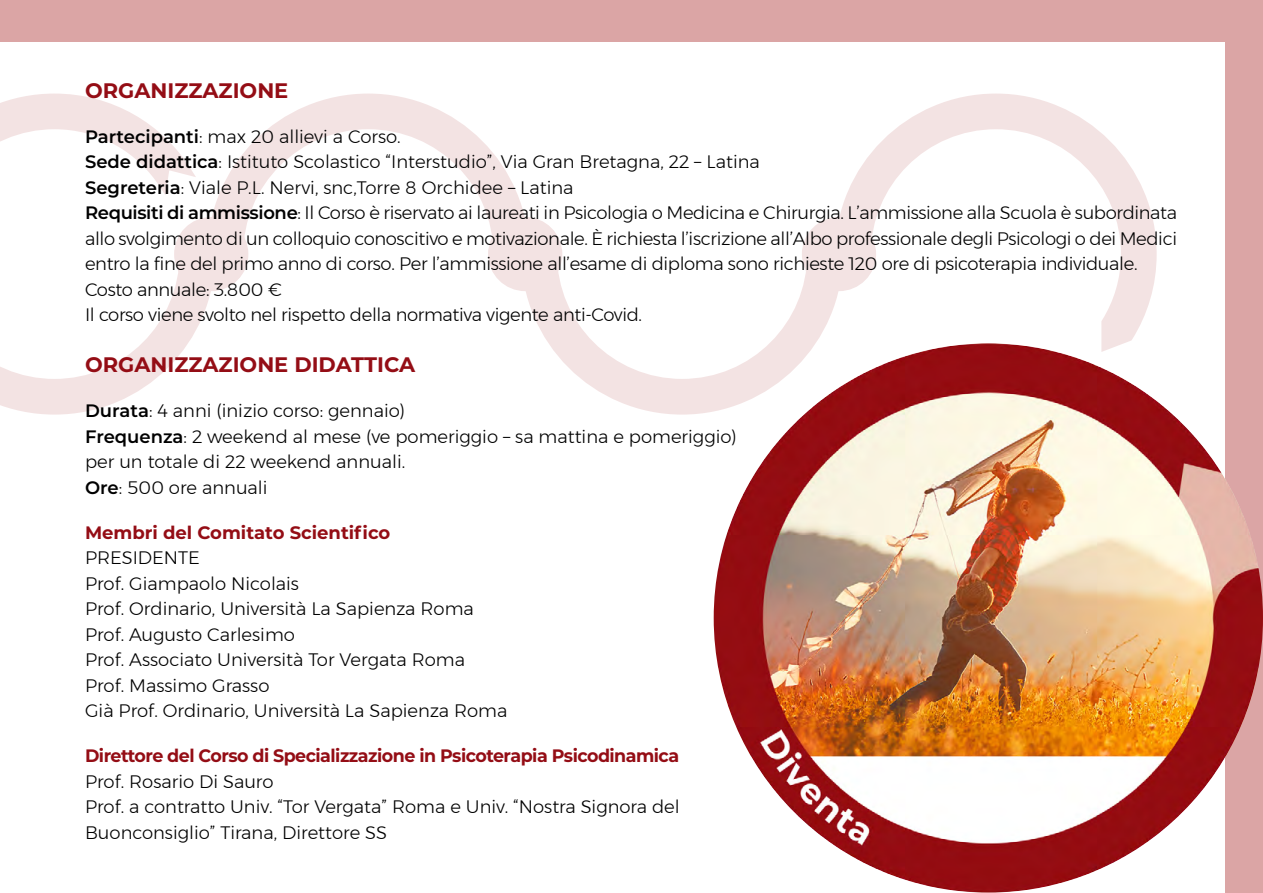
<style>
.page{position:relative;width:1263px;height:893px;background:#dba5a5}
.page>*{position:absolute;margin:0;border:0;box-sizing:border-box;transform-origin:0 0}
.t1{font:700 21px "Montserrat";color:#940d15}
.t2{font:300 18px/25.5px "Montserrat";letter-spacing:-.005em;color:#000}
.t3{font:700 18px "Montserrat";letter-spacing:-.03em;color:#940d15}
.t4{font:700 18px "Montserrat";color:#940d15}
.s1{font-weight:600}
</style>
<div class="page">
<div style="left:0;top:43px;width:1225px;height:850px;background:#fff"></div>
<svg style="left:0;top:93px;width:211px;height:322px"></svg>
<svg style="left:204px;top:93px;width:320px;height:123px"></svg>
<svg style="left:526px;top:292px;width:321px;height:124px"></svg>
<svg style="left:831px;top:93px;width:326px;height:264px"></svg>
<svg style="left:173px;top:216px;width:76px;height:76px"></svg>
<svg style="left:487px;top:216px;width:76px;height:76px"></svg>
<svg style="left:801px;top:216px;width:76px;height:76px"></svg>
<img style="left:714px;top:343px;width:549px;height:550px;border-radius:275px">
<p class="t1" style="left:85px;top:75px;width:205px">ORGANIZZAZIONE</p>
<p class="t2" style="left:85px;top:123px;width:1093px"><span class="s1">Partecipanti</span>: max 20 allievi a Corso.<br><span class="s1">Sede didattica</span>: Istituto Scolastico “Interstudio”, Via Gran Bretagna, 22 – Latina<br><span class="s1">Segreteria</span>: Viale P.L. Nervi, snc,Torre 8 Orchidee – Latina<br><span class="s1">Requisiti di ammissione</span>: Il Corso è riservato ai laureati in Psicologia o Medicina e Chirurgia. L’ammissione alla Scuola è subordinata allo svolgimento di un colloquio conoscitivo e motivazionale. È richiesta l’iscrizione all’Albo professionale degli Psicologi o dei Medici entro la fine del primo anno di corso. Per l’ammissione all’esame di diploma sono richieste 120 ore di psicoterapia individuale.<br>Costo annuale: 3.800 €<br>Il corso viene svolto nel rispetto della normativa vigente anti-Covid.</p>
<p class="t1" style="left:85px;top:350px;width:332px">ORGANIZZAZIONE DIDATTICA</p>
<p class="t2" style="left:85px;top:398px;width:653px"><span class="s1">Durata</span>: 4 anni (inizio corso: gennaio)<br><span class="s1">Frequenza</span>: 2 weekend al mese (ve pomeriggio – sa mattina e pomeriggio) per un totale di 22 weekend annuali.<br><span class="s1">Ore</span>: 500 ore annuali</p>
<p class="t4" style="left:85px;top:519px;width:307px">Membri del Comitato Scientifico</p>
<p class="t2" style="left:85px;top:545px;width:424px">PRESIDENTE<br>Prof. Giampaolo Nicolais<br>Prof. Ordinario, Università La Sapienza Roma<br>Prof. Augusto Carlesimo<br>Prof. Associato Università Tor Vergata Roma<br>Prof. Massimo Grasso<br>Già Prof. Ordinario, Università La Sapienza Roma</p>
<p class="t3" style="left:85px;top:743px;width:596px">Direttore del Corso di Specializzazione in Psicoterapia Psicodinamica</p>
<p class="t2" style="left:85px;top:768px;width:596px">Prof. Rosario Di Sauro<br>Prof. a contratto Univ. “Tor Vergata” Roma e Univ. “Nostra Signora del<br>Buonconsiglio” Tirana, Direttore SS</p>
</div>
